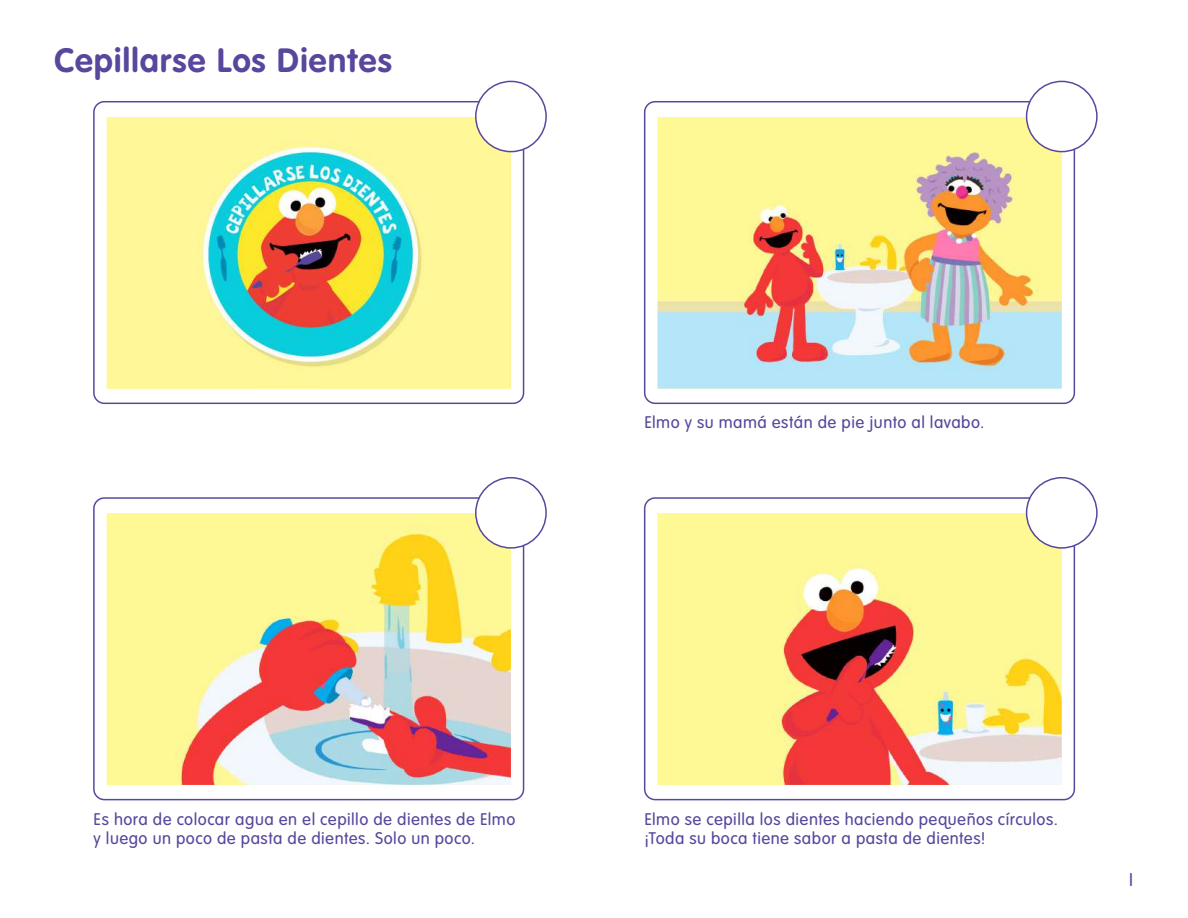
<style>
.page{position:relative;width:1188px;height:918px;background:#fff}
.page>*{position:absolute;margin:0;border:0;box-sizing:border-box;transform-origin:0 0}
.t1{font:700 33px "Sesame Wkshp";letter-spacing:.02em;color:#59479d}
.t2{font:18px "Sesame Wkshp";color:#59479d}
.t3{font:16.5px/19.5px "Sesame Wkshp";letter-spacing:.03em;color:#59479d}
</style>
<div class="page">
<div style="left:644px;top:101px;width:431px;height:303px;border:2px solid #59479d;border-radius:10px"></div>
<div style="left:644px;top:497px;width:431px;height:303px;border:2px solid #59479d;border-radius:10px"></div>
<img style="left:658px;top:117px;width:404px;height:272px">
<img style="left:658px;top:513px;width:404px;height:272px">
<div style="left:1027px;top:81px;width:70px;height:71px;background:#fff;border-radius:50%"></div>
<div style="left:1026px;top:81px;width:72px;height:71px;border:2px solid #59479d;border-radius:50%"></div>
<div style="left:1027px;top:478px;width:70px;height:70px;background:#fff;border-radius:50%"></div>
<div style="left:1026px;top:477px;width:72px;height:72px;border:2px solid #59479d;border-radius:50%"></div>
<div style="left:93px;top:101px;width:431px;height:303px;border:2px solid #59479d;border-radius:10px"></div>
<div style="left:93px;top:497px;width:431px;height:303px;border:2px solid #59479d;border-radius:10px"></div>
<img style="left:107px;top:117px;width:404px;height:272px">
<img style="left:107px;top:513px;width:404px;height:272px">
<div style="left:476px;top:81px;width:70px;height:71px;background:#fff;border-radius:50%"></div>
<div style="left:475px;top:81px;width:72px;height:71px;border:2px solid #59479d;border-radius:50%"></div>
<div style="left:476px;top:478px;width:70px;height:70px;background:#fff;border-radius:50%"></div>
<div style="left:475px;top:477px;width:72px;height:72px;border:2px solid #59479d;border-radius:50%"></div>
<h1 class="t1" style="left:54px;top:40px;width:340px">Cepillarse Los Dientes</h1>
<p class="t3" style="left:644px;top:413px;width:341px">Elmo y su mamá están de pie junto al lavabo.</p>
<p class="t3" style="left:94px;top:809px;width:423px">Es hora de colocar agua en el cepillo de dientes de Elmo y luego un poco de pasta de dientes. Solo un poco.</p>
<p class="t3" style="left:644px;top:809px;width:415px">Elmo se cepilla los dientes haciendo pequeños círculos. ¡Toda su boca tiene sabor a pasta de dientes!</p>
<p class="t2" style="left:1129px;top:869px;width:7px">1</p>
</div>
